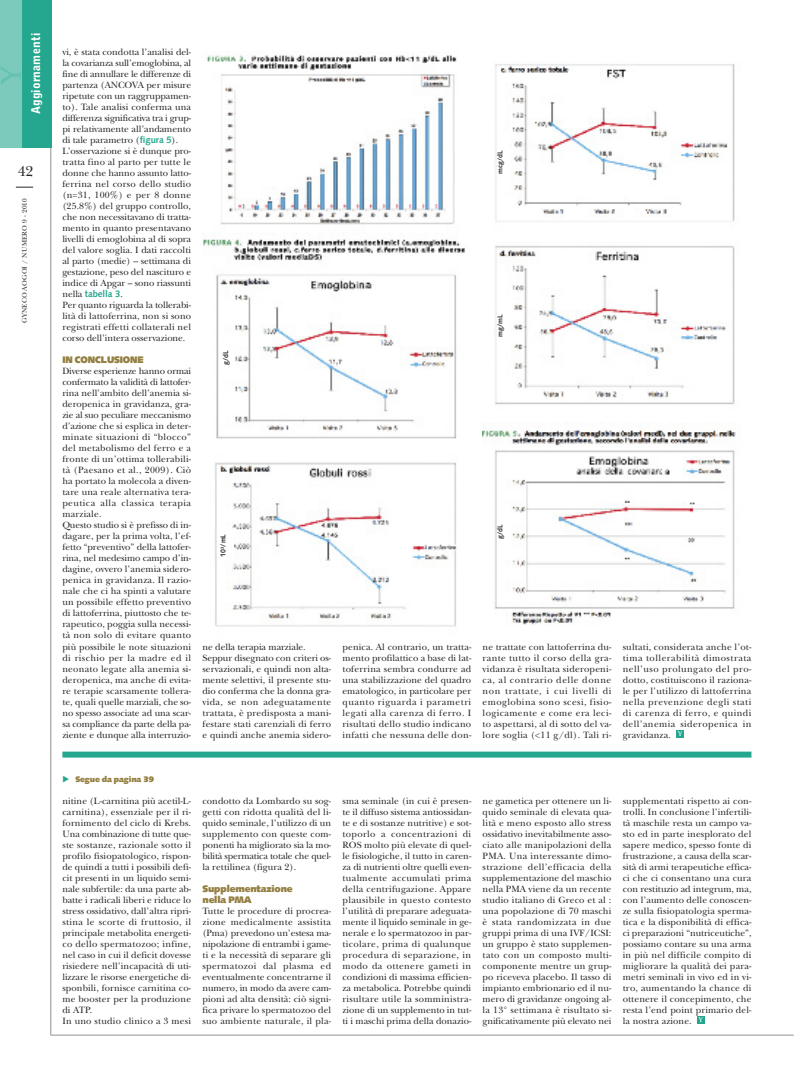
<style>
.page{position:relative;width:794px;height:1078px;background:#fff}
.page>*{position:absolute;margin:0;border:0;box-sizing:border-box;transform-origin:0 0}
.t1{font:500 28.7px "Palatino";color:#65c1b0}
.t2{font:15px "New Baskerville";color:#272627}
.t3{font:900 12px "Bell Gothic";letter-spacing:.015em;color:#fff}
.t4{font:9.5px/11px "New Baskerville";letter-spacing:.005em;color:#272627;text-align:justify}
.t5{font:900 9.5px/11px "Syntax";letter-spacing:-.015em;color:#948042}
.t6{font:700 9.5px "Syntax";letter-spacing:-.005em;color:#24a78e}
.t7{font:900 8px "Syntax";letter-spacing:-.01em;color:#948042}
.t8{font:700 7px "Syntax";letter-spacing:-.005em;color:#272627}
.t9{font:7px "New Baskerville";letter-spacing:.025em;color:#272627}
.s1{font-family:"Syntax";font-weight:700;color:#24a78e}
.s2{font-family:"New Baskerville";font-weight:400;color:#272627}
</style>
<div class="page">
<hr style="left:51px;top:147px;width:1px;height:887px;background:#939393">
<div style="left:0;top:0;width:23px;height:147px;background:#7bcabb"></div>
<div style="left:23px;top:0;width:28px;height:147px;background:#24a78e"></div>
<svg style="left:16px;top:187px;width:17px;height:1px"></svg>
<hr style="left:51px;top:1034px;width:742px;height:1px;background:#939393">
<div style="left:676px;top:729px;width:8px;height:8px;background:#24a78e"></div>
<img style="left:214px;top:462px;width:243px;height:165px">
<img style="left:202px;top:55px;width:263px;height:384px">
<img style="left:482px;top:64px;width:254px;height:561px">
<div style="left:697px;top:1015px;width:7px;height:8px;background:#24a78e"></div>
<div style="left:62px;top:751px;width:689px;height:6px;background:#24a78e"></div>
<div style="left:223px;top:344px;width:10px;height:27px;background:#fff"></div>
<div style="left:497px;top:133px;width:13px;height:57px;background:#fff"></div>
<div style="left:497px;top:297px;width:13px;height:57px;background:#fff"></div>
<div style="left:497px;top:503px;width:13px;height:57px;background:#fff"></div>
<div style="left:220px;top:531px;width:13px;height:27px;background:#fff"></div>
<h1 class="t1" style="left:0;top:84px;width:21px;rotate:-90deg">Y</h1>
<p class="t3" style="left:31px;top:114px;width:83px;rotate:-90deg">Aggiornamenti</p>
<h2 class="t2" style="left:18px;top:166px;width:17px">42</h2>
<p class="t9" style="left:22px;top:322px;width:126px;rotate:-90deg">GYNECO AOGOI / NUMERO 9 - 2010</p>
<p class="t4" style="left:62px;top:48px;width:130px;text-align:left">vi, è stata condotta l’analisi del&shy;la covarianza sull’emoglobina, al fine di annullare le differenze di partenza (ANCOVA per misure ripetute con un raggruppamen&shy;to). Tale analisi conferma una differenza significativa tra i grup&shy;pi relativamente all’andamento di tale parametro (<span class="s1">figura 5</span>).<br>L’osservazione si è dunque pro&shy;tratta fino al parto per tutte le donne che hanno assunto latto&shy;ferrina nel corso dello studio (n=31, 100%) e per 8 donne (25.8%) del gruppo controllo, che non necessitavano di tratta&shy;mento in quanto presentavano livelli di emoglobina al di sopra del valore soglia. I dati raccolti al parto (medie) – settimana di gestazione, peso del nascituro e indice di Apgar – sono riassunti</p>
<p class="t6" style="left:62px;top:290px;width:62px"><span class="s2">nella</span> tabella 3<span class="s2">.</span></p>
<p class="t4" style="left:62px;top:301px;width:130px">Per quanto riguarda la tollerabi&shy;lità di lattoferrina, non si sono registrati effetti collaterali nel corso dell’intera osservazione.</p>
<p class="t5" style="left:62px;top:355px;width:83px">IN CONCLUSIONE</p>
<p class="t4" style="left:62px;top:367px;width:130px;text-align:left">Diverse esperienze hanno ormai confermato la validità di lattofer&shy;rina nell’ambito dell’anemia si&shy;deropenica in gravidanza, gra&shy;zie al suo peculiare meccanismo d’azione che si esplica in deter&shy;minate situazioni di “blocco” del metabolismo del ferro e a fronte di un’ottima tollerabili&shy;tà (Paesano et al., 2009). Ciò ha portato la molecola a diven&shy;tare una reale alternativa tera&shy;peutica alla classica terapia marziale.<br>Questo studio si è prefisso di in&shy;dagare, per la prima volta, l’ef&shy;fetto “preventivo” della lattofer&shy;rina, nel medesimo campo d’in&shy;dagine, ovvero l’anemia sidero&shy;penica in gravidanza. Il razio&shy;nale che ci ha spinti a valutare un possibile effetto preventivo di lattoferrina, piuttosto che te&shy;rapeutico, poggia sulla necessi&shy;tà non solo di evitare quanto più possibile le note situazioni di rischio per la madre ed il neonato legate alla anemia si&shy;deropenica, ma anche di evita&shy;re terapie scarsamente tollera&shy;te, quali quelle marziali, che so&shy;no spesso associate ad una scar&shy;sa compliance da parte della pa&shy;ziente e dunque alla interruzio-</p>
<p class="t8" style="left:497px;top:173px;width:25px;rotate:-90deg">mcg/dL</p>
<p class="t8" style="left:223px;top:365px;width:16px;rotate:-90deg">g/dL</p>
<p class="t8" style="left:220px;top:556px;width:24px;rotate:-90deg">10<sup>3</sup>/mL</p>
<p class="t8" style="left:497px;top:337px;width:24px;rotate:-90deg">mg/mL</p>
<p class="t8" style="left:497px;top:539px;width:16px;rotate:-90deg">g/dL</p>
<p class="t4" style="left:202px;top:642px;width:130px;text-align:left">ne della terapia marziale.<br>Seppur disegnato con criteri os&shy;servazionali, e quindi non alta&shy;mente selettivi, il presente stu&shy;dio conferma che la donna gra&shy;vida, se non adeguatamente trattata, è predisposta a mani&shy;festare stati carenziali di ferro e quindi anche anemia sidero-</p>
<p class="t4" style="left:342px;top:642px;width:130px">penica. Al contrario, un tratta&shy;mento profilattico a base di lat&shy;toferrina sembra condurre ad una stabilizzazione del quadro ematologico, in particolare per quanto riguarda i parametri legati alla carenza di ferro. I risultati dello studio indicano infatti che nessuna delle don-</p>
<p class="t4" style="left:482px;top:642px;width:130px">ne trattate con lattoferrina du&shy;rante tutto il corso della gra&shy;vidanza è risultata sideropeni&shy;ca, al contrario delle donne non trattate, i cui livelli di emoglobina sono scesi, fisio&shy;logicamente e come era leci&shy;to aspettarsi, al di sotto del va&shy;lore soglia (&lt;11 g/dl). Tali ri-</p>
<p class="t4" style="left:622px;top:642px;width:130px">sultati, considerata anche l’ot&shy;tima tollerabilità dimostrata nell’uso prolungato del pro&shy;dotto, costituiscono il raziona&shy;le per l’utilizzo di lattoferrina nella prevenzione degli stati di carenza di ferro, e quindi dell’anemia sideropenica in gravidanza. <sup>Y</sup></p>
<p class="t7" style="left:75px;top:775px;width:80px">Segue da pagina 39</p>
<p class="t4" style="left:62px;top:796px;width:130px;text-align:left">nitine (L-carnitina più acetil-L&shy;carnitina), essenziale per il ri&shy;fornimento del ciclo di Krebs.<br>Una combinazione di tutte que&shy;ste sostanze, razionale sotto il profilo fisiopatologico, rispon&shy;de quindi a tutti i possibili defi&shy;cit presenti in un liquido semi&shy;nale subfertile: da una parte ab&shy;batte i radicali liberi e riduce lo stress ossidativo, dall’altra ripri&shy;stina le scorte di fruttosio, il principale metabolita energeti&shy;co dello spermatozoo; infine, nel caso in cui il deficit dovesse risiedere nell’incapacità di uti&shy;lizzare le risorse energetiche di&shy;sponbili, fornisce carnitina co&shy;me booster per la produzione di ATP.<br>In uno studio clinico a 3 mesi</p>
<p class="t4" style="left:202px;top:796px;width:130px">condotto da Lombardo su sog&shy;getti con ridotta qualità del li&shy;quido seminale, l’utilizzo di un supplemento con queste com&shy;ponenti ha migliorato sia la mo&shy;bilità spermatica totale che quel&shy;la rettilinea (figura 2).</p>
<p class="t5" style="left:202px;top:883px;width:92px">Supplementazione nella PMA</p>
<p class="t4" style="left:202px;top:906px;width:130px">Tutte le procedure di procrea&shy;zione medicalmente assistita (Pma) prevedono un’estesa ma&shy;nipolazione di entrambi i game&shy;ti e la necessità di separare gli spermatozoi dal plasma ed eventualmente concentrarne il numero, in modo da avere cam&shy;pioni ad alta densità: ciò signi&shy;fica privare lo spermatozoo del suo ambiente naturale, il pla-</p>
<p class="t4" style="left:342px;top:796px;width:130px">sma seminale (in cui è presen&shy;te il diffuso sistema antiossidan&shy;te e di sostanze nutritive) e sot&shy;toporlo a concentrazioni di ROS molto più elevate di quel&shy;le fisiologiche, il tutto in caren&shy;za di nutrienti oltre quelli even&shy;tualmente accumulati prima della centrifugazione. Appare plausibile in questo contesto l’utilità di preparare adeguata&shy;mente il liquido seminale in ge&shy;nerale e lo spermatozoo in par&shy;ticolare, prima di qualunque procedura di separazione, in modo da ottenere gameti in condizioni di massima efficien&shy;za metabolica. Potrebbe quindi risultare utile la somministra&shy;zione di un supplemento in tut&shy;ti i maschi prima della donazio-</p>
<p class="t4" style="left:482px;top:796px;width:130px">ne gametica per ottenere un li&shy;quido seminale di elevata qua&shy;lità e meno esposto allo stress ossidativo inevitabilmente asso&shy;ciato alle manipolazioni della PMA. Una interessante dimo&shy;strazione dell’efficacia della supplementazione del maschio nella PMA viene da un recente studio italiano di Greco et al : una popolazione di 70 maschi è stata randomizzata in due gruppi prima di una IVF/ICSI: un gruppo è stato supplemen&shy;tato con un composto multi&shy;componente mentre un grup&shy;po riceveva placebo. Il tasso di impianto embrionario ed il nu&shy;mero di gravidanze ongoing al&shy;la 13° settimana è risultato si&shy;gnificativamente più elevato nei</p>
<p class="t4" style="left:622px;top:796px;width:130px">supplementati rispetto ai con&shy;trolli. In conclusione l’infertili&shy;tà maschile resta un campo va&shy;sto ed in parte inesplorato del sapere medico, spesso fonte di frustrazione, a causa della scar&shy;sità di armi terapeutiche effica&shy;ci che ci consentano una cura con restituzio ad integrum, ma, con l’aumento delle conoscen&shy;ze sulla fisiopatologia sperma&shy;tica e la disponibilità di effica&shy;ci preparazioni “nutriceutiche”, possiamo contare su una arma in più nel difficile compito di migliorare la qualità dei para&shy;metri seminali in vivo ed in vi&shy;tro, aumentando la chance di ottenere il concepimento, che resta l’end point primario del&shy;la nostra azione. <sup>Y</sup></p>
</div>
